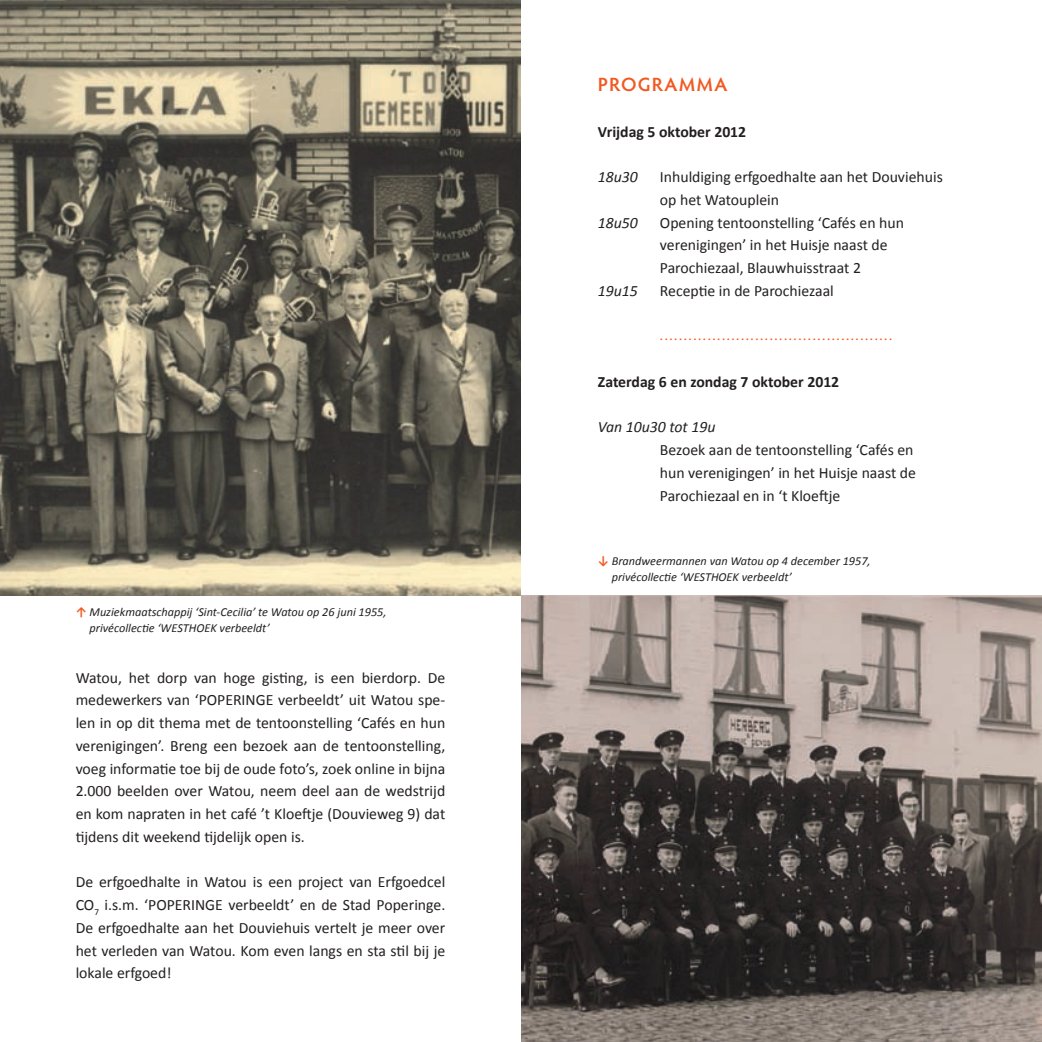
<style>
.page{position:relative;width:1042px;height:1042px;background:#fff}
.page>*{position:absolute;margin:0;border:0;box-sizing:border-box;transform-origin:0 0}
.t1{font:600 19.25px "Hypatia Sans Pro";letter-spacing:.065em;color:#f15921}
.t2{font:15.75px/22.8px "Calibri";color:#231f20}
.t3{font:15.75px "Hypatia Sans Pro";color:#f15921}
.t4{font:700 15.75px "Calibri";color:#231f20}
.t5{font:italic 15.75px "Calibri";color:#231f20}
.t6{font:italic 12.25px/15.8px "Calibri";color:#231f20}
.s1{font-weight:700;color:#f15921}
</style>
<div class="page">
<img style="left:0;top:0;width:521px;height:595px">
<img style="left:521px;top:595px;width:521px;height:447px">
<p class="t6" style="left:90px;top:603px;width:298px;text-indent:-14px"><span class="s1">↑</span> Muziekmaatschappij ‘Sint-Cecilia’ te Watou op 26 juni 1955, privécollectie ‘WESTHOEK verbeeldt’</p>
<p class="t2" style="left:76px;top:665px;width:371px;text-align:justify">Watou, het dorp van hoge gisting, is een bierdorp. De medewerkers van ‘POPERINGE verbeeldt’ uit Watou spe&shy;len in op dit thema met de tentoonstelling ‘Cafés en hun verenigingen’. Breng een bezoek aan de tentoonstelling, voeg informatie toe bij de oude foto’s, zoek online in bijna 2.000 beelden over Watou, neem deel aan de wedstrijd en kom napraten in het café ’t Kloeftje (Douvieweg 9) dat tijdens dit weekend tijdelijk open is.</p>
<p class="t2" style="left:76px;top:870px;width:371px;text-align:justify">De erfgoedhalte in Watou is een project van Erfgoedcel CO<sub>7</sub> i.s.m. ‘POPERINGE verbeeldt’ en de Stad Poperinge.<br>De erfgoedhalte aan het Douviehuis vertelt je meer over het verleden van Watou. Kom even langs en sta stil bij je lokale erfgoed!</p>
<p class="t1" style="left:598px;top:71px;width:131px">PROGRAMMA</p>
<p class="t4" style="left:598px;top:122px;width:150px">Vrijdag 5 oktober 2012</p>
<p class="t5" style="left:598px;top:167px;width:42px">18u30</p>
<p class="t2" style="left:660px;top:165px;width:284px">Inhuldiging erfgoedhalte aan het Douviehuis op het Watouplein</p>
<p class="t5" style="left:598px;top:212px;width:42px">18u50</p>
<p class="t2" style="left:660px;top:210px;width:245px">Opening tentoonstelling ‘Cafés en hun verenigingen’ in het Huisje naast de<br>Parochiezaal, Blauwhuisstraat 2</p>
<p class="t5" style="left:598px;top:281px;width:42px">19u15</p>
<p class="t2" style="left:660px;top:278px;width:175px">Receptie in de Parochiezaal</p>
<p class="t3" style="left:660px;top:324px;width:234px">.................................................</p>
<p class="t4" style="left:598px;top:372px;width:243px">Zaterdag 6 en zondag 7 oktober 2012</p>
<p class="t5" style="left:598px;top:417px;width:119px">Van 10u30 tot 19u</p>
<p class="t2" style="left:660px;top:438px;width:258px">Bezoek aan de tentoonstelling ‘Cafés en hun verenigingen’ in het Huisje naast de<br>Parochiezaal en in ‘t Kloeftje</p>
<p class="t6" style="left:612px;top:552px;width:260px;text-indent:-14px"><span class="s1">↓</span> Brandweermannen van Watou op 4 december 1957, privécollectie ‘WESTHOEK verbeeldt’</p>
</div>
